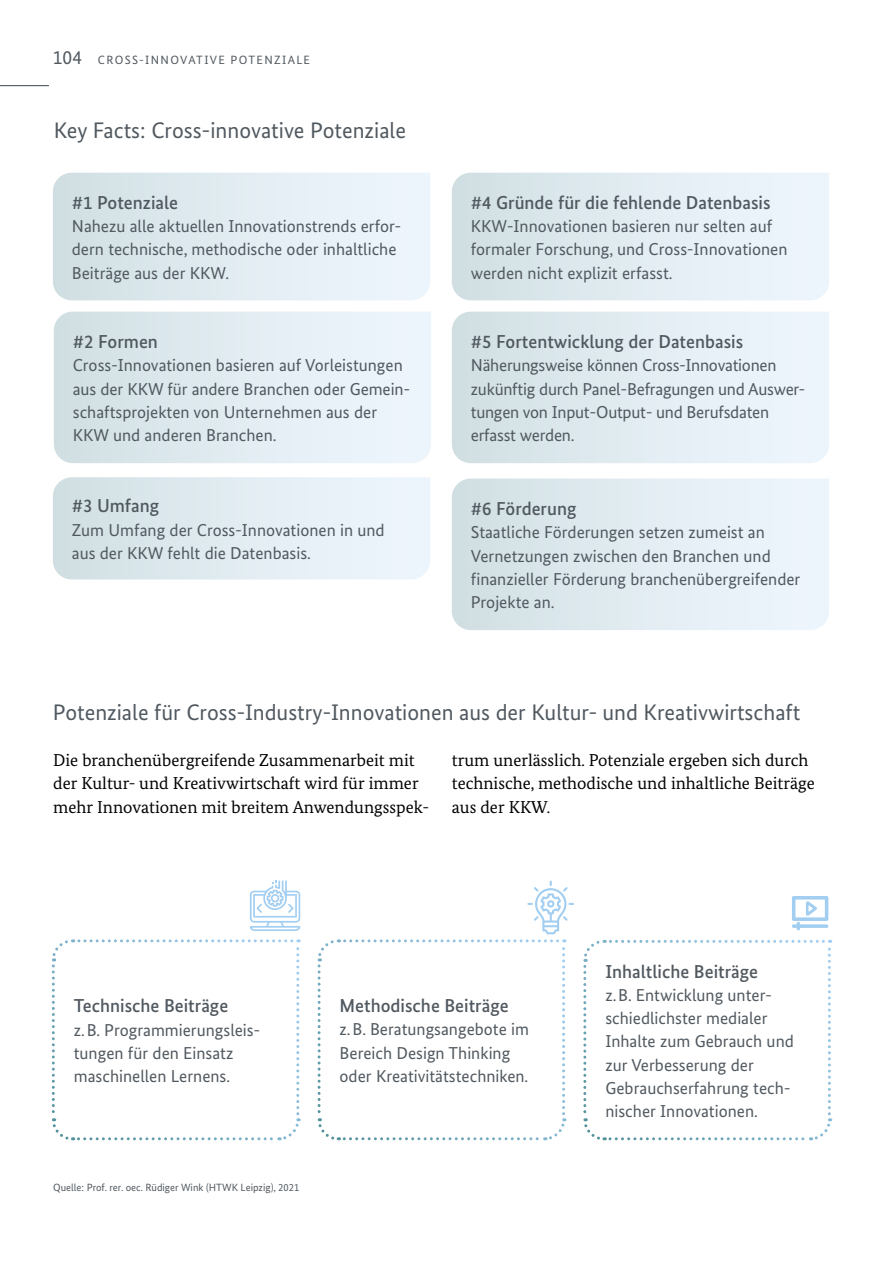
<style>
.page{position:relative;width:893px;height:1263px;background:#fff}
.page>*{position:absolute;margin:0;border:0;box-sizing:border-box;transform-origin:0 0}
.t1{font:22.5px "Bundes Sans";color:#515960}
.t2{font:500 18.75px "Bundes Sans";color:#515960}
.t3{font:17.25px/23.2px "Bundes Sans";color:#515960}
.t4{font:17.25px/23.2px "Bundes Serif";color:#000}
.t5{font:12px "Bundes Sans";letter-spacing:.11em;color:#515960}
.t6{font:10.5px "Bundes Sans";color:#515960}
.s1{font-size:19.5px}
</style>
<div class="page">
<hr style="left:0;top:85px;width:49px;height:1px;background:#515960">
<svg style="left:53px;top:173px;width:377px;height:127px;background:#e1ebf1"></svg>
<svg style="left:452px;top:173px;width:377px;height:127px;background:#e1ebf1"></svg>
<svg style="left:54px;top:312px;width:377px;height:151px;background:#e1ebf1"></svg>
<svg style="left:452px;top:312px;width:377px;height:151px;background:#e1ebf1"></svg>
<svg style="left:53px;top:477px;width:377px;height:102px;background:#e1ebf1"></svg>
<svg style="left:452px;top:478px;width:377px;height:152px;background:#e1ebf1"></svg>
<svg style="left:51px;top:939px;width:250px;height:202px"></svg>
<svg style="left:583px;top:939px;width:249px;height:202px"></svg>
<svg style="left:250px;top:880px;width:50px;height:51px"></svg>
<svg style="left:317px;top:880px;width:257px;height:261px"></svg>
<svg style="left:792px;top:896px;width:36px;height:34px"></svg>
<p class="t5" style="left:53px;top:52px;width:259px"><span class="s1">104</span> CROSS-INNOVATIVE POTENZIALE</p>
<h3 class="t1" style="left:54px;top:117px;width:354px">Key Facts: Cross-innovative Potenziale</h3>
<h4 class="t2" style="left:72px;top:191px;width:108px">#1 Potenziale</h4>
<p class="t3" style="left:72px;top:214px;width:331px">Nahezu alle aktuellen Innovationstrends erfor&shy;dern technische, methodische oder inhaltliche<br>Beiträge aus der KKW.</p>
<h4 class="t2" style="left:73px;top:330px;width:87px">#2 Formen</h4>
<p class="t3" style="left:73px;top:354px;width:337px">Cross-Innovationen basieren auf Vorleistungen aus der KKW für andere Branchen oder Gemein&shy;schaftsprojekten von Unternehmen aus der KKW und anderen Branchen.</p>
<h4 class="t2" style="left:72px;top:494px;width:89px">#3 Umfang</h4>
<p class="t3" style="left:72px;top:518px;width:314px">Zum Umfang der Cross-Innovationen in und aus der KKW fehlt die Datenbasis.</p>
<h4 class="t2" style="left:471px;top:191px;width:301px">#4 Gründe für die fehlende Datenbasis</h4>
<p class="t3" style="left:471px;top:214px;width:318px">KKW-Innovationen basieren nur selten auf formaler Forschung, und Cross-Innovationen werden nicht explizit erfasst.</p>
<h4 class="t2" style="left:471px;top:330px;width:274px">#5 Fortentwicklung der Datenbasis</h4>
<p class="t3" style="left:471px;top:354px;width:336px">Näherungsweise können Cross-Innovationen zukünftig durch Panel-Befragungen und Auswer&shy;tungen von Input-Output- und Berufsdaten erfasst werden.</p>
<h4 class="t2" style="left:471px;top:497px;width:107px">#6 Förderung</h4>
<p class="t3" style="left:471px;top:521px;width:331px">Staatliche Förderungen setzen zumeist an Vernetzungen zwischen den Branchen und finanzieller Förderung branchenübergreifender Projekte an.</p>
<h3 class="t1" style="left:53px;top:698px;width:749px">Potenziale für Cross-Industry-Innovationen aus der Kultur- und Kreativwirtschaft</h3>
<p class="t4" style="left:53px;top:748px;width:377px">Die branchenübergreifende Zusammenarbeit mit der Kultur- und Kreativwirtschaft wird für immer mehr Innovationen mit breitem Anwendungsspek-</p>
<p class="t4" style="left:452px;top:748px;width:364px">trum unerlässlich. Potenziale ergeben sich durch technische, methodische und inhaltliche Beiträge aus der KKW.</p>
<h4 class="t2" style="left:74px;top:994px;width:156px">Technische Beiträge</h4>
<p class="t3" style="left:74px;top:1018px;width:188px">z.B. Programmierungsleis&shy;tungen für den Einsatz maschinellen Lernens.</p>
<p class="t6" style="left:53px;top:1181px;width:248px">Quelle: Prof. rer. oec. Rüdiger Wink (HTWK Leipzig), 2021</p>
<h4 class="t2" style="left:340px;top:994px;width:171px">Methodische Beiträge</h4>
<p class="t3" style="left:340px;top:1018px;width:191px">z.B. Beratungsangebote im<br>Bereich Design Thinking oder Kreativitätstechniken.</p>
<h4 class="t2" style="left:605px;top:960px;width:154px">Inhaltliche Beiträge</h4>
<p class="t3" style="left:605px;top:983px;width:190px">z.B. Entwicklung unter&shy;schiedlichster medialer<br>Inhalte zum Gebrauch und zur Verbesserung der<br>Gebrauchserfahrung tech&shy;nischer Innovationen.</p>
</div>
